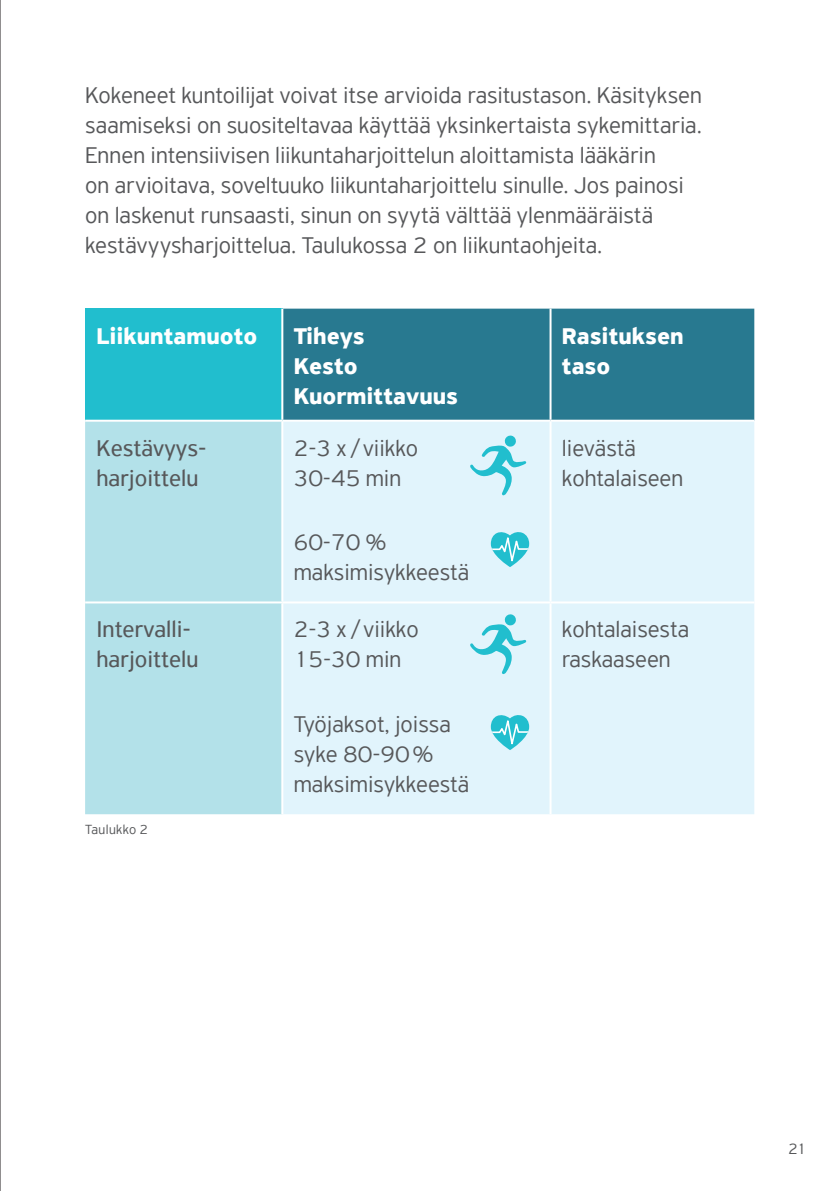
<style>
.page{position:relative;width:840px;height:1191px;background:#fff}
.page>*{position:absolute;margin:0;border:0;box-sizing:border-box;transform-origin:0 0}
.t1{font:300 24px/30px "PF Highway Sans Pro";color:#57585a}
.t2{font:700 24px/30px "PF Highway Sans Pro";color:#fff}
.t3{font:24px/30px "PF Highway Sans Pro";color:#57585a}
.t4{font:300 16px "PF Highway Sans Pro";color:#57585a}
.t5{font:300 14px "PF Highway Sans Pro";letter-spacing:.03em;color:#57585a}
</style>
<div class="page">
<div style="left:85px;top:309px;width:197px;height:112px;background:#21bece"></div>
<div style="left:283px;top:309px;width:470px;height:111px;background:#287990"></div>
<div style="left:85px;top:422px;width:196px;height:392px;background:#b3e1e9"></div>
<div style="left:283px;top:422px;width:470px;height:392px;background:#e1f4fc"></div>
<hr style="left:281px;top:309px;width:2px;height:111px;background:#fff">
<hr style="left:85px;top:420px;width:197px;height:2px;background:#fff">
<hr style="left:85px;top:601px;width:197px;height:2px;background:#fff">
<hr style="left:282px;top:601px;width:268px;height:2px;background:#fff">
<hr style="left:550px;top:601px;width:203px;height:2px;background:#fff">
<hr style="left:549px;top:309px;width:2px;height:111px;background:#fff">
<hr style="left:549px;top:422px;width:2px;height:179px;background:#fff">
<hr style="left:549px;top:603px;width:2px;height:211px;background:#fff">
<svg style="left:469px;top:435px;width:58px;height:62px;background:#b2e7f0"></svg>
<svg style="left:469px;top:613px;width:58px;height:62px;background:#b2e7f0"></svg>
<svg style="left:490px;top:531px;width:39px;height:36px"></svg>
<svg style="left:490px;top:714px;width:39px;height:36px"></svg>
<hr style="left:0;top:0;width:1px;height:1191px;background:#231f20">
<p class="t1" style="left:85px;top:80px;width:618px">Kokeneet kuntoilijat voivat itse arvioida rasitustason. Käsityksen saamiseksi on suositeltavaa käyttää yksinkertaista sykemittaria.<br>Ennen intensiivisen liikuntaharjoittelun aloittamista lääkärin<br>on arvioitava, soveltuuko liikuntaharjoittelu sinulle. Jos painosi on laskenut runsaasti, sinun on syytä välttää ylenmääräistä kestävyysharjoittelua. Taulukossa 2 on liikuntaohjeita.</p>
<p class="t2" style="left:96px;top:321px;width:162px">Liikuntamuoto</p>
<p class="t2" style="left:293px;top:321px;width:166px">Tiheys<br>Kesto<br>Kuormittavuus</p>
<p class="t2" style="left:561px;top:321px;width:123px">Rasituksen taso</p>
<p class="t3" style="left:96px;top:433px;width:111px">Kestävyys&shy;harjoittelu</p>
<p class="t1" style="left:293px;top:433px;width:126px">2-3 x / viikko<br>30-45 min</p>
<p class="t1" style="left:561px;top:433px;width:122px">lievästä kohtalaiseen</p>
<p class="t1" style="left:293px;top:527px;width:177px">60-70 % maksimisykkeestä</p>
<p class="t3" style="left:96px;top:614px;width:103px">Intervalli&shy;harjoittelu</p>
<p class="t1" style="left:293px;top:614px;width:126px">2-3 x / viikko<br>15-30 min</p>
<p class="t5" style="left:85px;top:821px;width:64px">Taulukko 2</p>
<p class="t1" style="left:293px;top:708px;width:177px">Työjaksot, joissa syke 80-90% maksimisykkeestä</p>
<p class="t1" style="left:561px;top:614px;width:129px">kohtalaisesta raskaaseen</p>
<p class="t4" style="left:787px;top:1139px;width:20px">21</p>
</div>
